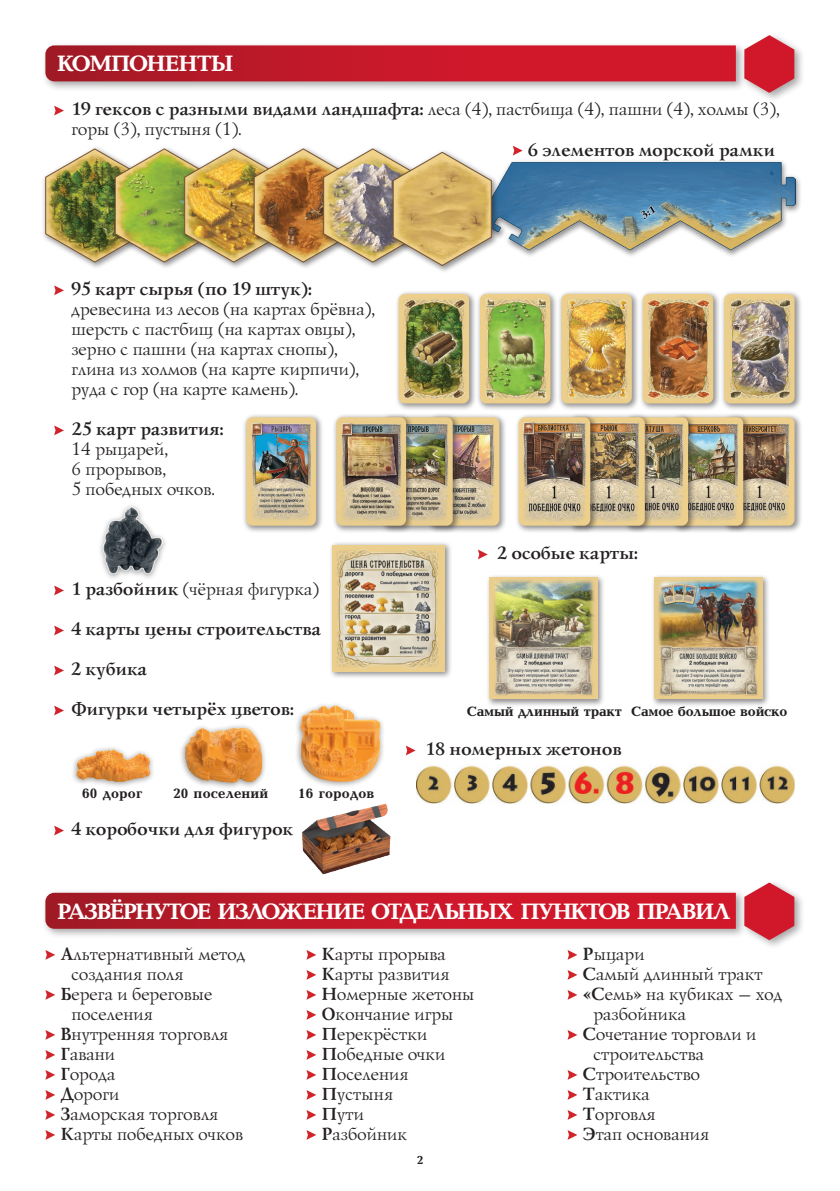
<style>
.page{position:relative;width:840px;height:1191px;background:#fff}
.page>*{position:absolute;margin:0;border:0;box-sizing:border-box;transform-origin:0 0}
.t1{font:700 23px "Baltica";letter-spacing:-.06em;color:#fff}
.t2{font:18px/20px "Lazurski C";letter-spacing:.01em;color:#231f20}
.t3{font:700 18px "Lazurski C";letter-spacing:.01em;color:#231f20}
.t4{font:700 14px "Baltica";letter-spacing:-.02em;color:#231f20}
.t5{font:700 14px "Baltica";letter-spacing:.01em;color:#231f20}
.t6{font:700 12px "Baltica";color:#231f20}
.s1{font-weight:700}
</style>
<div class="page">
<svg style="left:54px;top:106px;width:10px;height:9px"></svg>
<svg style="left:513px;top:146px;width:9px;height:9px"></svg>
<svg style="left:54px;top:285px;width:10px;height:10px"></svg>
<svg style="left:54px;top:425px;width:10px;height:10px"></svg>
<svg style="left:478px;top:549px;width:9px;height:10px"></svg>
<svg style="left:54px;top:585px;width:10px;height:10px"></svg>
<svg style="left:54px;top:625px;width:10px;height:10px"></svg>
<svg style="left:54px;top:665px;width:10px;height:10px"></svg>
<svg style="left:54px;top:705px;width:10px;height:10px"></svg>
<svg style="left:406px;top:745px;width:9px;height:10px"></svg>
<svg style="left:54px;top:825px;width:10px;height:10px"></svg>
<svg style="left:45px;top:950px;width:10px;height:9px"></svg>
<svg style="left:45px;top:990px;width:10px;height:9px"></svg>
<svg style="left:45px;top:1030px;width:10px;height:9px"></svg>
<svg style="left:45px;top:1050px;width:10px;height:9px"></svg>
<svg style="left:45px;top:1070px;width:10px;height:9px"></svg>
<svg style="left:45px;top:1090px;width:10px;height:9px"></svg>
<svg style="left:45px;top:1110px;width:10px;height:9px"></svg>
<svg style="left:45px;top:1130px;width:10px;height:9px"></svg>
<svg style="left:306px;top:950px;width:10px;height:9px"></svg>
<svg style="left:306px;top:970px;width:10px;height:9px"></svg>
<svg style="left:306px;top:990px;width:10px;height:9px"></svg>
<svg style="left:306px;top:1010px;width:10px;height:9px"></svg>
<svg style="left:306px;top:1030px;width:10px;height:9px"></svg>
<svg style="left:306px;top:1050px;width:10px;height:9px"></svg>
<svg style="left:306px;top:1070px;width:10px;height:9px"></svg>
<svg style="left:306px;top:1090px;width:10px;height:9px"></svg>
<svg style="left:306px;top:1110px;width:10px;height:9px"></svg>
<svg style="left:306px;top:1130px;width:10px;height:9px"></svg>
<svg style="left:567px;top:950px;width:10px;height:9px"></svg>
<svg style="left:567px;top:970px;width:10px;height:9px"></svg>
<svg style="left:567px;top:990px;width:10px;height:9px"></svg>
<svg style="left:567px;top:1030px;width:10px;height:9px"></svg>
<svg style="left:567px;top:1070px;width:10px;height:9px"></svg>
<svg style="left:567px;top:1090px;width:10px;height:9px"></svg>
<svg style="left:567px;top:1110px;width:10px;height:9px"></svg>
<svg style="left:567px;top:1130px;width:10px;height:9px"></svg>
<div style="left:41px;top:31px;width:763px;height:72px;background:#231f20;opacity:.4"></div>
<svg style="left:45px;top:45px;width:690px;height:36px;background:#c31c2c"></svg>
<svg style="left:744px;top:35px;width:49px;height:58px;background:#d74d5b"></svg>
<div style="left:41px;top:878px;width:763px;height:72px;background:#231f20;opacity:.4"></div>
<svg style="left:45px;top:892px;width:690px;height:36px;background:#c31e2e"></svg>
<svg style="left:744px;top:882px;width:49px;height:58px;background:#d74d5b"></svg>
<img style="left:282px;top:803px;width:121px;height:81px">
<div style="left:41px;top:145px;width:111px;height:125px;background:#231f20;opacity:.5"></div>
<div style="left:474px;top:158px;width:328px;height:100px;background:#231f20;opacity:.5"></div>
<img style="left:499px;top:159px;width:295px;height:95px">
<div style="left:719px;top:290px;width:83px;height:121px;background:#231f20;opacity:.5"></div>
<img style="left:723px;top:294px;width:71px;height:109px">
<div style="left:638px;top:290px;width:83px;height:121px;background:#231f20;opacity:.5"></div>
<img style="left:642px;top:294px;width:70px;height:109px">
<div style="left:557px;top:290px;width:83px;height:121px;background:#231f20;opacity:.5"></div>
<img style="left:561px;top:294px;width:70px;height:109px">
<div style="left:475px;top:290px;width:83px;height:121px;background:#231f20;opacity:.5"></div>
<img style="left:479px;top:294px;width:71px;height:109px">
<div style="left:394px;top:290px;width:83px;height:121px;background:#231f20;opacity:.5"></div>
<img style="left:398px;top:294px;width:71px;height:109px">
<div style="left:328px;top:541px;width:124px;height:138px;background:#231f20;opacity:.5"></div>
<img style="left:333px;top:545px;width:111px;height:126px">
<div style="left:294px;top:701px;width:92px;height:87px;background:#231f20;opacity:.5"></div>
<img style="left:294px;top:701px;width:90px;height:84px">
<div style="left:179px;top:723px;width:88px;height:67px;background:#231f20;opacity:.5"></div>
<img style="left:182px;top:724px;width:84px;height:60px">
<div style="left:70px;top:744px;width:85px;height:45px;background:#231f20;opacity:.5"></div>
<img style="left:71px;top:744px;width:83px;height:41px">
<div style="left:485px;top:574px;width:120px;height:133px;background:#231f20;opacity:.5"></div>
<img style="left:489px;top:578px;width:108px;height:121px">
<div style="left:111px;top:145px;width:111px;height:125px;background:#fff"></div>
<div style="left:650px;top:574px;width:120px;height:133px;background:#231f20;opacity:.5"></div>
<img style="left:654px;top:578px;width:107px;height:121px">
<div style="left:98px;top:502px;width:69px;height:79px;background:#231f20;opacity:.5"></div>
<img style="left:102px;top:506px;width:60px;height:68px">
<div style="left:720px;top:413px;width:82px;height:120px;background:#231f20;opacity:.5"></div>
<img style="left:751px;top:417px;width:43px;height:108px">
<div style="left:425px;top:413px;width:82px;height:120px;background:#231f20;opacity:.5"></div>
<img style="left:461px;top:417px;width:38px;height:108px">
<div style="left:669px;top:413px;width:82px;height:120px;background:#231f20;opacity:.5"></div>
<img style="left:695px;top:417px;width:47px;height:108px">
<div style="left:621px;top:413px;width:74px;height:120px;background:#231f20;opacity:.5"></div>
<img style="left:652px;top:417px;width:35px;height:108px">
<div style="left:568px;top:413px;width:84px;height:120px;background:#231f20;opacity:.5"></div>
<img style="left:597px;top:417px;width:47px;height:108px">
<div style="left:514px;top:413px;width:83px;height:120px;background:#231f20;opacity:.5"></div>
<img style="left:518px;top:417px;width:72px;height:108px">
<div style="left:379px;top:413px;width:82px;height:120px;background:#231f20;opacity:.5"></div>
<img style="left:414px;top:417px;width:38px;height:108px">
<div style="left:332px;top:413px;width:82px;height:120px;background:#231f20;opacity:.5"></div>
<img style="left:336px;top:417px;width:70px;height:108px">
<div style="left:242px;top:413px;width:82px;height:120px;background:#231f20;opacity:.5"></div>
<img style="left:246px;top:417px;width:70px;height:108px">
<img style="left:416px;top:765px;width:377px;height:38px">
<div style="left:388px;top:149px;width:111px;height:124px;background:#231f20;opacity:.5"></div>
<img style="left:45px;top:148px;width:446px;height:118px">
<p class="t1" style="left:57px;top:51px;width:178px">КОМПОНЕНТЫ</p>
<p class="t2" style="left:70px;top:99px;width:709px"><span class="s1">19 гексов с разными видами ландшафта:</span> леса (4), пастбища (4), пашни (4), холмы (3), горы (3), пустыня (1).</p>
<p class="t3" style="left:527px;top:139px;width:248px">6 элементов морской рамки</p>
<p class="t3" style="left:70px;top:279px;width:242px">95 карт сырья (по 19 штук):</p>
<p class="t2" style="left:70px;top:299px;width:304px">древесина из лесов (на картах брёвна), шерсть с пастбищ (на картах овцы), зерно с пашни (на картах снопы), глина из холмов (на карте кирпичи), руда с гор (на карте камень).</p>
<p class="t3" style="left:71px;top:419px;width:153px">25 карт развития:</p>
<p class="t2" style="left:70px;top:439px;width:144px">14 рыцарей,<br>6 прорывов,<br>5 победных очков.</p>
<p class="t2" style="left:70px;top:579px;width:249px"><span class="s1">1 разбойник</span> (чёрная фигурка)</p>
<p class="t3" style="left:70px;top:619px;width:251px">4 карты цены строительства</p>
<p class="t3" style="left:70px;top:659px;width:77px">2 кубика</p>
<p class="t3" style="left:70px;top:699px;width:224px">Фигурки четырёх цветов:</p>
<p class="t4" style="left:82px;top:785px;width:61px">60 дорог</p>
<p class="t5" style="left:173px;top:785px;width:97px">20 поселений</p>
<p class="t5" style="left:298px;top:785px;width:78px">16 городов</p>
<p class="t3" style="left:70px;top:819px;width:223px">4 коробочки для фигурок</p>
<p class="t3" style="left:496px;top:543px;width:142px">2 особые карты:</p>
<p class="t4" style="left:467px;top:704px;width:156px">Самый длинный тракт</p>
<p class="t3" style="left:424px;top:739px;width:197px">18 номерных жетонов</p>
<p class="t4" style="left:631px;top:704px;width:157px">Самое большое войско</p>
<p class="t1" style="left:57px;top:899px;width:674px">РАЗВ¨РНУТОЕ ИЗЛОЖЕНИЕ ОТДЕЛЬНЫХ ПУНКТОВ ПРАВИЛ</p>
<p class="t2" style="left:60px;top:943px;width:186px"><span class="s1">А</span>льтернативный метод</p>
<p class="t2" style="left:70px;top:963px;width:114px">создания поля</p>
<p class="t2" style="left:60px;top:983px;width:153px"><span class="s1">Б</span>ерега и береговые</p>
<p class="t2" style="left:70px;top:1003px;width:83px">поселения</p>
<p class="t2" style="left:60px;top:1023px;width:169px"><span class="s1">В</span>нутренняя торговля</p>
<p class="t2" style="left:60px;top:1043px;width:56px"><span class="s1">Г</span>авани</p>
<p class="t2" style="left:60px;top:1063px;width:56px"><span class="s1">Г</span>орода</p>
<p class="t2" style="left:60px;top:1083px;width:60px"><span class="s1">Д</span>ороги</p>
<p class="t2" style="left:60px;top:1103px;width:159px"><span class="s1">З</span>аморская торговля</p>
<p class="t2" style="left:60px;top:1123px;width:184px"><span class="s1">К</span>арты победных очков</p>
<p class="t2" style="left:320px;top:943px;width:154px"><span class="s1">К</span>арты прорыва<br><span class="s1">К</span>арты развития<br><span class="s1">Н</span>омерные жетоны<br><span class="s1">О</span>кончание игры<br><span class="s1">П</span>ерекрёстки<br><span class="s1">П</span>обедные очки<br><span class="s1">П</span>оселения<br><span class="s1">П</span>устыня<br><span class="s1">П</span>ути<br><span class="s1">Р</span>азбойник</p>
<p class="t2" style="left:581px;top:943px;width:63px"><span class="s1">Р</span>ыцари</p>
<p class="t2" style="left:581px;top:963px;width:181px"><span class="s1">С</span>амый длинный тракт</p>
<p class="t2" style="left:581px;top:983px;width:201px"><span class="s1">«С</span>емь» на кубиках – ход</p>
<p class="t2" style="left:592px;top:1003px;width:94px">разбойника</p>
<p class="t2" style="left:581px;top:1023px;width:175px"><span class="s1">С</span>очетание торговли и</p>
<p class="t2" style="left:592px;top:1043px;width:112px">строительства</p>
<p class="t2" style="left:581px;top:1063px;width:118px"><span class="s1">С</span>троительство</p>
<p class="t2" style="left:581px;top:1083px;width:68px"><span class="s1">Т</span>актика</p>
<p class="t2" style="left:581px;top:1103px;width:74px"><span class="s1">Т</span>орговля</p>
<p class="t2" style="left:581px;top:1123px;width:128px"><span class="s1">Э</span>тап основания</p>
<p class="t6" style="left:416px;top:1154px;width:8px">2</p>
</div>
